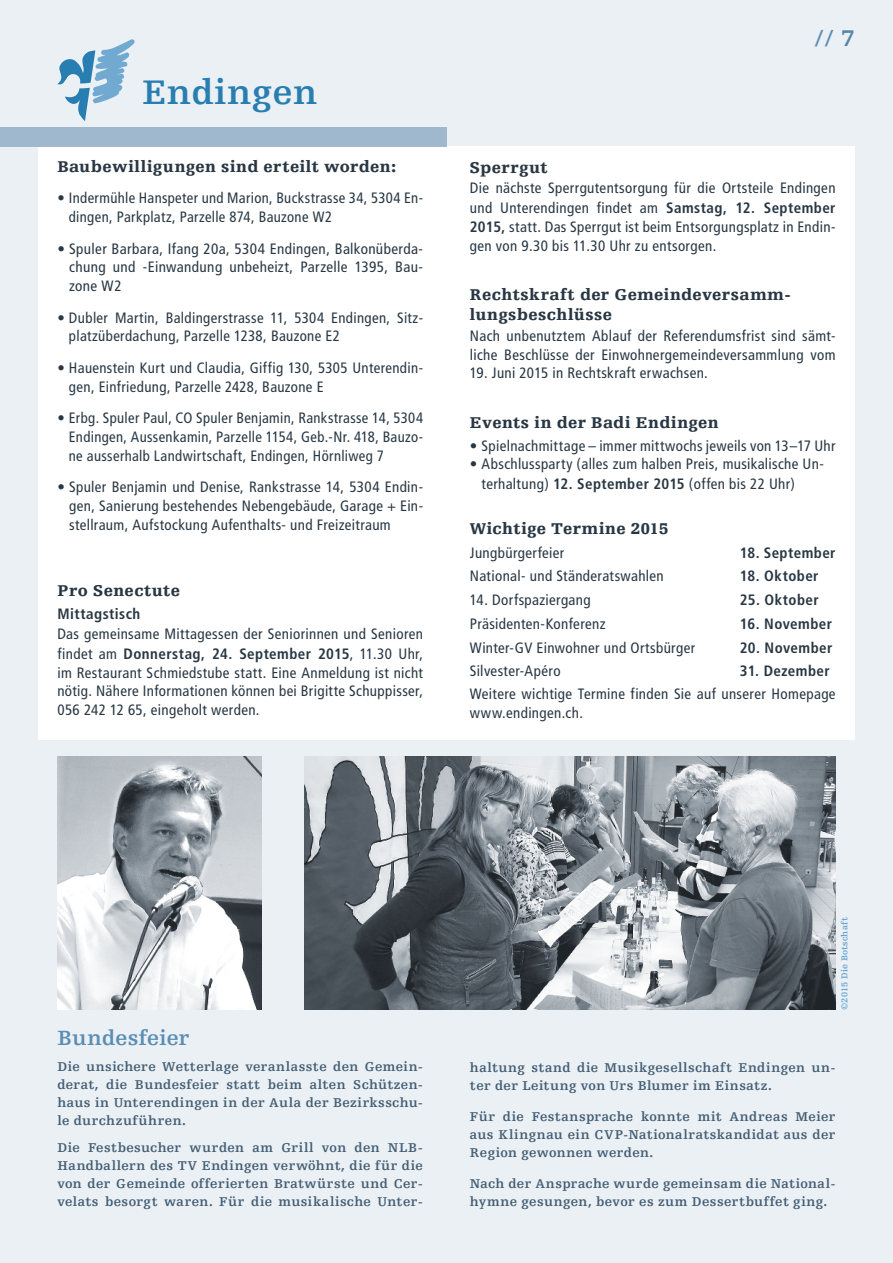
<style>
.page{position:relative;width:893px;height:1263px;background:#ebf0f5}
.page>*{position:absolute;margin:0;border:0;box-sizing:border-box;transform-origin:0 0}
.t1{font:700 36px "Egyptienne FLT";letter-spacing:.02em;color:#287eb0}
.t2{font:700 24px "Egyptienne FLT";color:#5b8eb3}
.t3{font:700 21.75px "Egyptienne FLT";letter-spacing:.005em;color:#5b8eb3}
.t4{font:900 16.5px/19.5px "Egyptienne FLT";letter-spacing:.025em;color:#283743}
.t5{font:condensed 15px/18.8px "Frutiger";letter-spacing:.025em;color:#283743}
.t6{font:700 condensed 15px "Frutiger";letter-spacing:.03em;color:#283743}
.t7{font:700 13.5px/18px "Egyptienne FLT";letter-spacing:.025em;color:#445f75;text-align:justify}
.t8{font:700 9px "Egyptienne FLT";letter-spacing:.02em;color:#6aa5d1}
.s1{font-weight:700}
.s2{color:#5685a8}
</style>
<div class="page">
<svg style="left:57px;top:39px;width:78px;height:82px"></svg>
<div style="left:438px;top:147px;width:416px;height:593px;background:#fff"></div>
<div style="left:38px;top:147px;width:405px;height:593px;background:#fff"></div>
<img style="left:304px;top:757px;width:532px;height:253px">
<img style="left:57px;top:757px;width:204px;height:253px">
<div style="left:0;top:128px;width:446px;height:19px;background:#9fb8ce"></div>
<h1 class="t1" style="left:142px;top:72px;width:177px">Endingen</h1>
<p class="t4" style="left:57px;top:157px;width:340px">Baubewilligungen sind erteilt worden:</p>
<p class="t5" style="left:69px;top:189px;width:356px;text-indent:-11px">• Indermühle Hanspeter und Marion, Buckstrasse 34, 5304 En&shy;dingen, Parkplatz, Parzelle 874, Bauzone W2</p>
<p class="t5" style="left:69px;top:239px;width:355px;text-align:justify;text-indent:-12px">• Spuler Barbara, Ifang 20a, 5304 Endingen, Balkonüberda&shy;chung und -Einwandung unbeheizt, Parzelle 1395, Bau&shy;zone W2</p>
<p class="t5" style="left:69px;top:308px;width:356px;text-indent:-12px">• Dubler Martin, Baldingerstrasse 11, 5304 Endingen, Sitz&shy;platzüberdachung, Parzelle 1238, Bauzone E2</p>
<p class="t5" style="left:69px;top:358px;width:356px;text-indent:-12px">• Hauenstein Kurt und Claudia, Giffig 130, 5305 Unterendin&shy;gen, Einfriedung, Parzelle 2428, Bauzone E</p>
<p class="t5" style="left:69px;top:409px;width:356px;text-align:justify;text-indent:-11px">• Erbg. Spuler Paul, CO Spuler Benjamin, Rankstrasse 14, 5304<br>Endingen, Aussenkamin, Parzelle 1154, Geb.-Nr. 418, Bauzo&shy;ne ausserhalb Landwirtschaft, Endingen, Hörnliweg 7</p>
<p class="t5" style="left:69px;top:478px;width:355px;text-align:justify;text-indent:-12px">• Spuler Benjamin und Denise, Rankstrasse 14, 5304 Endin&shy;gen, Sanierung bestehendes Nebengebäude, Garage + Ein&shy;stellraum, Aufstockung Aufenthalts- und Freizeitraum</p>
<p class="t4" style="left:57px;top:581px;width:124px">Pro Senectute</p>
<p class="t6" style="left:57px;top:604px;width:85px">Mittagstisch</p>
<p class="t5" style="left:57px;top:625px;width:367px;text-align:justify">Das gemeinsame Mittagessen der Seniorinnen und Senioren findet am <span class="s1">Donnerstag, 24. September 2015</span>, 11.30 Uhr, im Restaurant Schmiedstube statt. Eine Anmeldung ist nicht nötig. Nähere Informationen können bei Brigitte Schuppisser, 056 242 12 65, eingeholt werden.</p>
<h2 class="t2" style="left:815px;top:25px;width:42px">// <span class="s2">7</span></h2>
<p class="t4" style="left:470px;top:158px;width:79px">Sperrgut</p>
<p class="t5" style="left:470px;top:179px;width:367px;line-height:19.2px;text-align:justify">Die nächste Sperrgutentsorgung für die Ortsteile Endingen und Unterendingen findet am <span class="s1">Samstag, 12. September 2015,</span> statt. Das Sperrgut ist beim Entsorgungsplatz in Endin&shy;gen von 9.30 bis 11.30 Uhr zu entsorgen.</p>
<p class="t4" style="left:470px;top:285px;width:323px">Rechtskraft der Gemeindeversamm&shy;lungsbeschlüsse</p>
<p class="t5" style="left:470px;top:326px;width:367px">Nach unbenutztem Ablauf der Referendumsfrist sind sämt&shy;liche Beschlüsse der Einwohnergemeindeversammlung vom</p>
<p class="t5" style="left:470px;top:364px;width:240px">19. Juni 2015 in Rechtskraft erwachsen.</p>
<p class="t4" style="left:470px;top:413px;width:250px">Events in der Badi Endingen</p>
<p class="t5" style="left:470px;top:436px;width:367px">• Spielnachmittage – immer mittwochs jeweils von 13–17 Uhr</p>
<p class="t5" style="left:482px;top:455px;width:344px;line-height:19.5px;text-indent:-12px">• Abschlussparty (alles zum halben Preis, musikalische Un&shy;terhaltung) <span class="s1">12. September 2015</span> (offen bis 22 Uhr)</p>
<p class="t4" style="left:470px;top:519px;width:200px">Wichtige Termine 2015</p>
<p class="t5" style="left:470px;top:543px;width:96px">Jungbürgerfeier</p>
<p class="t6" style="left:740px;top:544px;width:97px">18. September</p>
<p class="t5" style="left:470px;top:567px;width:195px">National- und Ständeratswahlen</p>
<p class="t6" style="left:740px;top:567px;width:80px">18. Oktober</p>
<p class="t5" style="left:470px;top:591px;width:122px">14. Dorfspaziergang</p>
<p class="t6" style="left:740px;top:591px;width:80px">25. Oktober</p>
<p class="t5" style="left:470px;top:614px;width:137px">Präsidenten-Konferenz</p>
<p class="t6" style="left:740px;top:615px;width:94px">16. November</p>
<p class="t5" style="left:470px;top:638px;width:227px">Winter-GV Einwohner und Ortsbürger</p>
<p class="t6" style="left:740px;top:638px;width:94px">20. November</p>
<p class="t5" style="left:470px;top:662px;width:92px">Silvester-Apéro</p>
<p class="t6" style="left:740px;top:662px;width:91px">31. Dezember</p>
<p class="t5" style="left:470px;top:685px;width:367px">Weitere wichtige Termine finden Sie auf unserer Homepage www.endingen.ch.</p>
<h3 class="t3" style="left:57px;top:1025px;width:134px">Bundesfeier</h3>
<p class="t7" style="left:57px;top:1058px;width:367px">Die unsichere Wetterlage veranlasste den Gemein&shy;derat, die Bundesfeier statt beim alten Schützen&shy;haus in Unterendingen in der Aula der Bezirksschu&shy;le durchzuführen.</p>
<p class="t7" style="left:57px;top:1138px;width:367px">Die Festbesucher wurden am Grill von den NLB-Handballern des TV Endingen verwöhnt, die für die von der Gemeinde offerierten Bratwürste und Cer&shy;velats besorgt waren. Für die musikalische Unter-</p>
<p class="t8" style="left:840px;top:1010px;width:94px;rotate:-90deg">©2015 Die Botschaft</p>
<p class="t7" style="left:470px;top:1059px;width:367px">haltung stand die Musikgesellschaft Endingen un&shy;ter der Leitung von Urs Blumer im Einsatz.</p>
<p class="t7" style="left:470px;top:1107px;width:367px">Für die Festansprache konnte mit Andreas Meier aus Klingnau ein CVP-Nationalratskandidat aus der Region gewonnen werden.</p>
<p class="t7" style="left:470px;top:1174px;width:367px">Nach der Ansprache wurde gemeinsam die National&shy;hymne gesungen, bevor es zum Dessertbuffet ging.</p>
</div>
